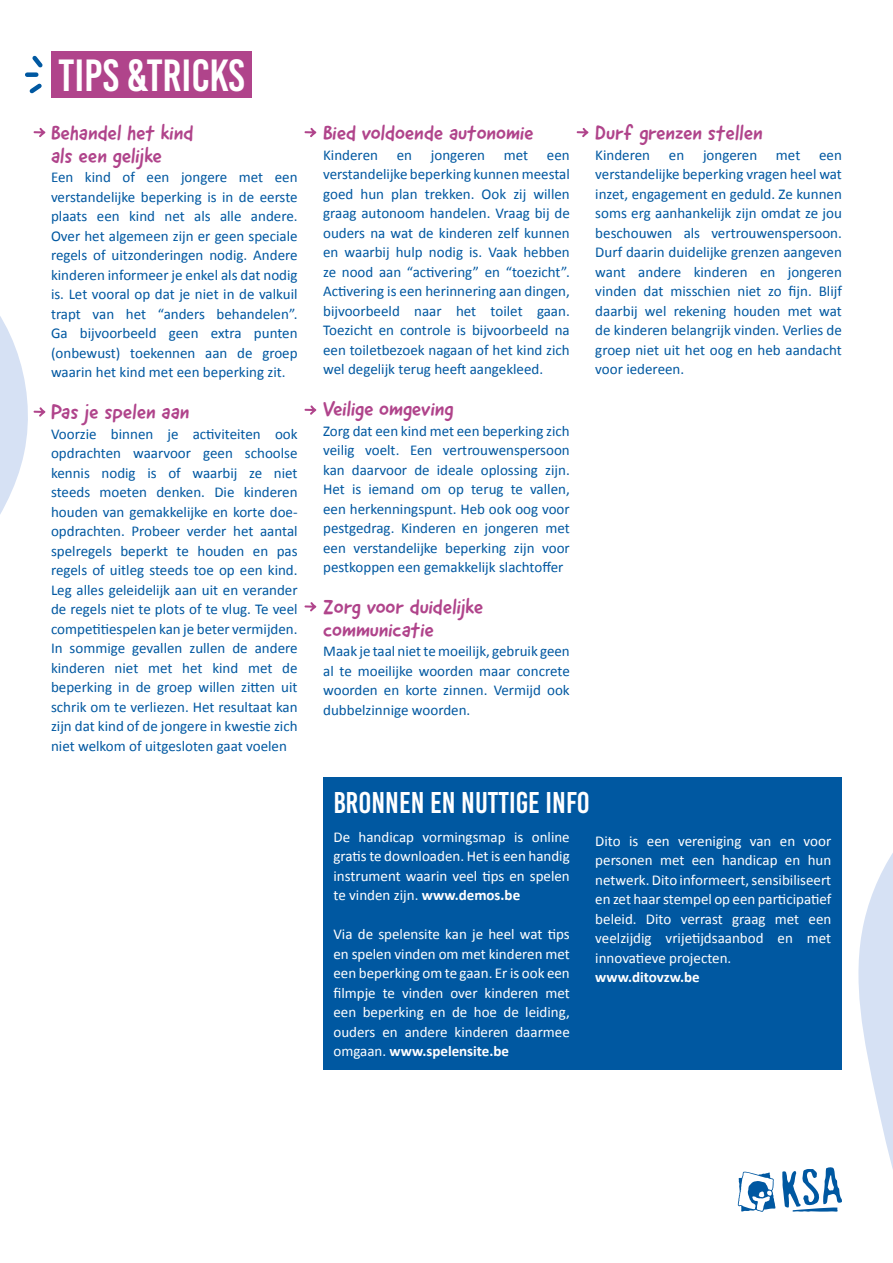
<style>
.page{position:relative;width:893px;height:1263px;background:#fff}
.page>*{position:absolute;margin:0;border:0;box-sizing:border-box;transform-origin:0 0}
.t1{font:45px "Bebas Kai";color:#fff}
.t2{font:30px "Bebas Kai";color:#fff}
.t3{font:21px/22.5px "Good Dog New";color:#b0448b}
.t4{font:15px/19.5px "Calibri";color:#0058a1;text-align:justify}
.t5{font:15px/19.5px "Calibri";color:#fff;text-align:justify}
.t6{font:700 15px "Calibri";color:#fff}
.s1{font-weight:700}
</style>
<div class="page">
<div style="left:51px;top:51px;width:201px;height:47px;background:#b0448b"></div>
<svg style="left:858px;top:853px;width:35px;height:316px"></svg>
<svg style="left:34px;top:128px;width:11px;height:9px"></svg>
<svg style="left:305px;top:128px;width:11px;height:9px"></svg>
<svg style="left:577px;top:128px;width:11px;height:9px"></svg>
<svg style="left:0;top:316px;width:45px;height:198px"></svg>
<svg style="left:305px;top:405px;width:11px;height:10px"></svg>
<svg style="left:305px;top:602px;width:11px;height:9px"></svg>
<svg style="left:738px;top:1171px;width:38px;height:41px"></svg>
<svg style="left:782px;top:1167px;width:60px;height:45px"></svg>
<svg style="left:32px;top:55px;width:11px;height:13px"></svg>
<div style="left:27px;top:72px;width:9px;height:5px;background:#0058a1"></div>
<svg style="left:29px;top:83px;width:13px;height:11px"></svg>
<div style="left:323px;top:777px;width:519px;height:292px;background:#0058a1"></div>
<p class="t1" style="left:59px;top:52px;width:188px">TIPS &amp;TRICKS</p>
<p class="t3" style="left:51px;top:122px;width:144px">Behandel het kind</p>
<p class="t3" style="left:51px;top:144px;width:112px">als een gelijke</p>
<p class="t4" style="left:51px;top:167px;width:248px">Een kind of een jongere met een verstandelijke beperking is in de eerste plaats een kind net als alle andere.<br>Over het algemeen zijn er geen speciale regels of uitzonderingen nodig. Andere kinderen informeer je enkel als dat nodig is. Let vooral op dat je niet in de valkuil trapt van het “anders behandelen”.<br>Ga bijvoorbeeld geen extra punten (onbewust) toekennen aan de groep waarin het kind met een beperking zit.</p>
<p class="t3" style="left:51px;top:401px;width:140px">Pas je spelen aan</p>
<p class="t4" style="left:51px;top:423px;width:248px">Voorzie binnen je activiteiten ook opdrachten waarvoor geen schoolse kennis nodig is of waarbij ze niet steeds moeten denken. Die kinderen houden van gemakkelijke en korte doe&shy;opdrachten. Probeer verder het aantal spelregels beperkt te houden en pas regels of uitleg steeds toe op een kind.<br>Leg alles geleidelijk aan uit en verander de regels niet te plots of te vlug. Te veel competitiespelen kan je beter vermijden.<br>In sommige gevallen zullen de andere kinderen niet met het kind met de beperking in de groep willen zitten uit schrik om te verliezen. Het resultaat kan zijn dat kind of de jongere in kwestie zich niet welkom of uitgesloten gaat voelen</p>
<p class="t3" style="left:323px;top:122px;width:212px">Bied voldoende autonomie</p>
<p class="t4" style="left:323px;top:144px;width:56px">Kinderen</p>
<p class="t4" style="left:397px;top:144px;width:17px">en</p>
<p class="t4" style="left:431px;top:144px;width:56px">jongeren</p>
<p class="t4" style="left:504px;top:144px;width:26px">met</p>
<p class="t4" style="left:323px;top:144px;width:248px;text-indent:224px">een verstandelijke beperking kunnen meestal goed hun plan trekken. Ook zij willen graag autonoom handelen. Vraag bij de ouders na wat de kinderen zelf kunnen en waarbij hulp nodig is. Vaak hebben ze nood aan “activering” en “toezicht”.<br>Activering is een herinnering aan dingen, bijvoorbeeld naar het toilet gaan.<br>Toezicht en controle is bijvoorbeeld na een toiletbezoek nagaan of het kind zich wel degelijk terug heeft aangekleed.</p>
<p class="t3" style="left:323px;top:398px;width:132px">Veilige omgeving</p>
<p class="t4" style="left:323px;top:420px;width:248px">Zorg dat een kind met een beperking zich veilig voelt. Een vertrouwenspersoon kan daarvoor de ideale oplossing zijn.<br>Het is iemand om op terug te vallen, een herkenningspunt. Heb ook oog voor pestgedrag. Kinderen en jongeren met een verstandelijke beperking zijn voor pestkoppen een gemakkelijk slachtoffer</p>
<p class="t3" style="left:323px;top:596px;width:161px">Zorg voor duidelijke communicatie</p>
<p class="t4" style="left:323px;top:641px;width:248px">Maak je taal niet te moeilijk, gebruik geen al te moeilijke woorden maar concrete woorden en korte zinnen. Vermijd ook dubbelzinnige woorden.</p>
<p class="t3" style="left:595px;top:122px;width:169px">Durf grenzen stellen</p>
<p class="t4" style="left:595px;top:144px;width:56px">Kinderen</p>
<p class="t4" style="left:669px;top:144px;width:17px">en</p>
<p class="t4" style="left:703px;top:144px;width:56px">jongeren</p>
<p class="t4" style="left:776px;top:144px;width:26px">met</p>
<p class="t4" style="left:595px;top:144px;width:248px;text-indent:224px">een verstandelijke beperking vragen heel wat inzet, engagement en geduld. Ze kunnen soms erg aanhankelijk zijn omdat ze jou beschouwen als vertrouwenspersoon.<br>Durf daarin duidelijke grenzen aangeven want andere kinderen en jongeren vinden dat misschien niet zo fijn. Blijf daarbij wel rekening houden met wat de kinderen belangrijk vinden. Verlies de groep niet uit het oog en heb aandacht voor iedereen.</p>
<p class="t2" style="left:333px;top:787px;width:258px">BRONNEN EN NUTTIGE INFO</p>
<p class="t5" style="left:333px;top:826px;width:238px">De handicap vormingsmap is online gratis te downloaden. Het is een handig instrument waarin veel tips en spelen te vinden zijn. <span class="s1">www.demos.be</span></p>
<p class="t5" style="left:333px;top:924px;width:238px">Via de spelensite kan je heel wat tips en spelen vinden om met kinderen met een beperking om te gaan. Er is ook een filmpje te vinden over kinderen met een beperking en de hoe de leiding, ouders en andere kinderen daarmee omgaan. <span class="s1">www.spelensite.be</span></p>
<p class="t5" style="left:595px;top:831px;width:238px">Dito is een vereniging van en voor personen met een handicap en hun netwerk. Dito informeert, sensibiliseert en zet haar stempel op een participatief beleid. Dito verrast graag met een veelzijdig vrijetijdsaanbod en met innovatieve projecten.</p>
<p class="t6" style="left:595px;top:967px;width:106px">www.ditovzw.be</p>
</div>
